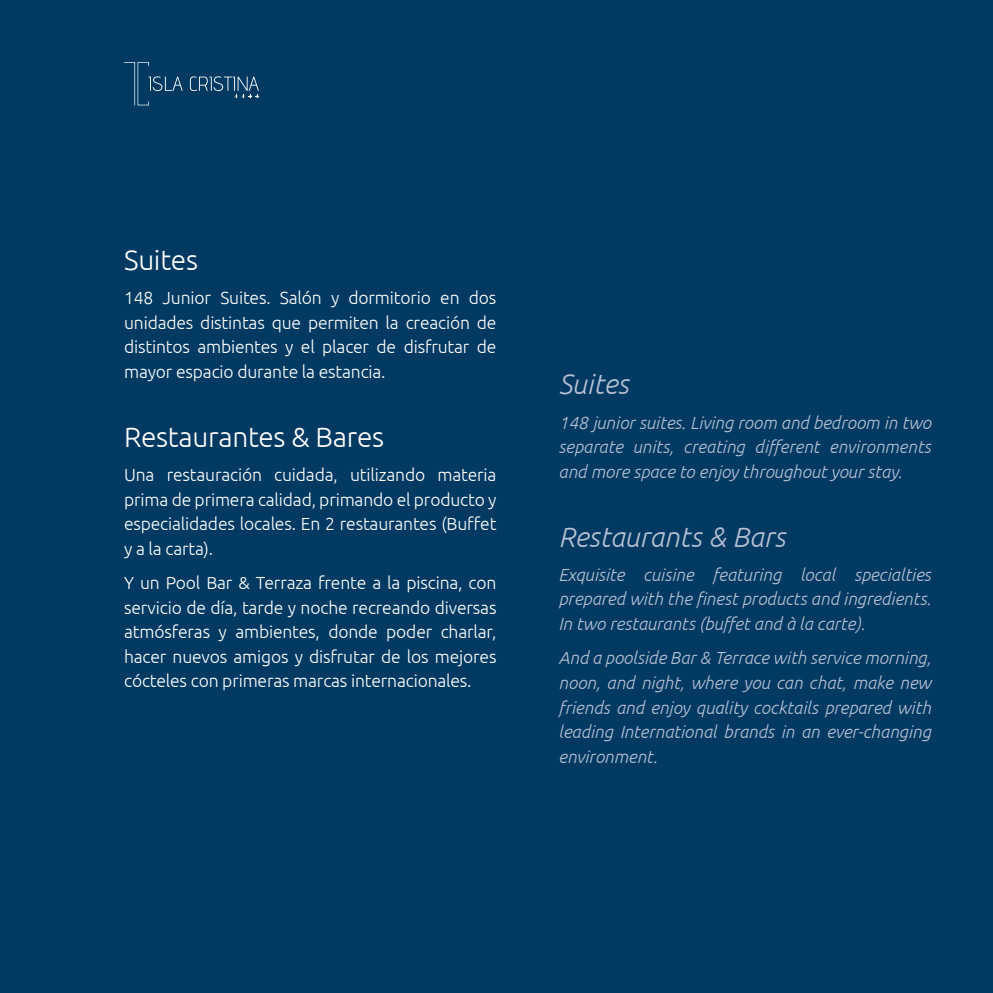
<style>
.page{position:relative;width:993px;height:993px;background:#fff}
.page>*{position:absolute;margin:0;border:0;box-sizing:border-box;transform-origin:0 0}
.t1{font:300 28px "Ubuntu";letter-spacing:-.01em;color:#fff}
.t2{font:italic 300 28px "Ubuntu";color:#b7c0d4}
.t3{font:300 17.5px/24.5px "Ubuntu";letter-spacing:-.01em;color:#fff;text-align:justify}
.t4{font:italic 300 17.5px/24.5px "Ubuntu";color:#b7c0d4;text-align:justify}
</style>
<div class="page">
<div style="left:0;top:0;width:992px;height:992px;background:#003a63"></div>
<svg style="left:124px;top:62px;width:59px;height:43px"></svg>
<svg style="left:190px;top:76px;width:69px;height:22px"></svg>
<h1 class="t1" style="left:124px;top:243px;width:75px">Suites</h1>
<p class="t3" style="left:124px;top:285px;width:374px">148 Junior Suites. Salón y dormitorio en dos unidades distintas que permiten la creación de distintos ambientes y el placer de disfrutar de mayor espacio durante la estancia.</p>
<h1 class="t1" style="left:124px;top:420px;width:261px">Restaurantes &amp; Bares</h1>
<p class="t3" style="left:124px;top:462px;width:374px">Una restauración cuidada, utilizando materia prima de primera calidad, primando el producto y especialidades locales. En 2 restaurantes (Buffet y a la carta).</p>
<p class="t3" style="left:124px;top:570px;width:374px">Y un Pool Bar &amp; Terraza frente a la piscina, con servicio de día, tarde y noche recreando diversas atmósferas y ambientes, donde poder charlar, hacer nuevos amigos y disfrutar de los mejores cócteles con primeras marcas internacionales.</p>
<h1 class="t2" style="left:558px;top:367px;width:72px">Suites</h1>
<p class="t4" style="left:558px;top:409px;width:374px">148 junior suites. Living room and bedroom in two separate units, creating different environments and more space to enjoy throughout your stay.</p>
<h1 class="t2" style="left:558px;top:519px;width:228px">Restaurants &amp; Bars</h1>
<p class="t4" style="left:558px;top:562px;width:374px">Exquisite cuisine featuring local specialties prepared with the finest products and ingredients.<br>In two restaurants (buffet and à la carte).</p>
<p class="t4" style="left:558px;top:645px;width:374px">And a poolside Bar &amp; Terrace with service morning, noon, and night, where you can chat, make new friends and enjoy quality cocktails prepared with leading International brands in an ever-changing environment.</p>
</div>
